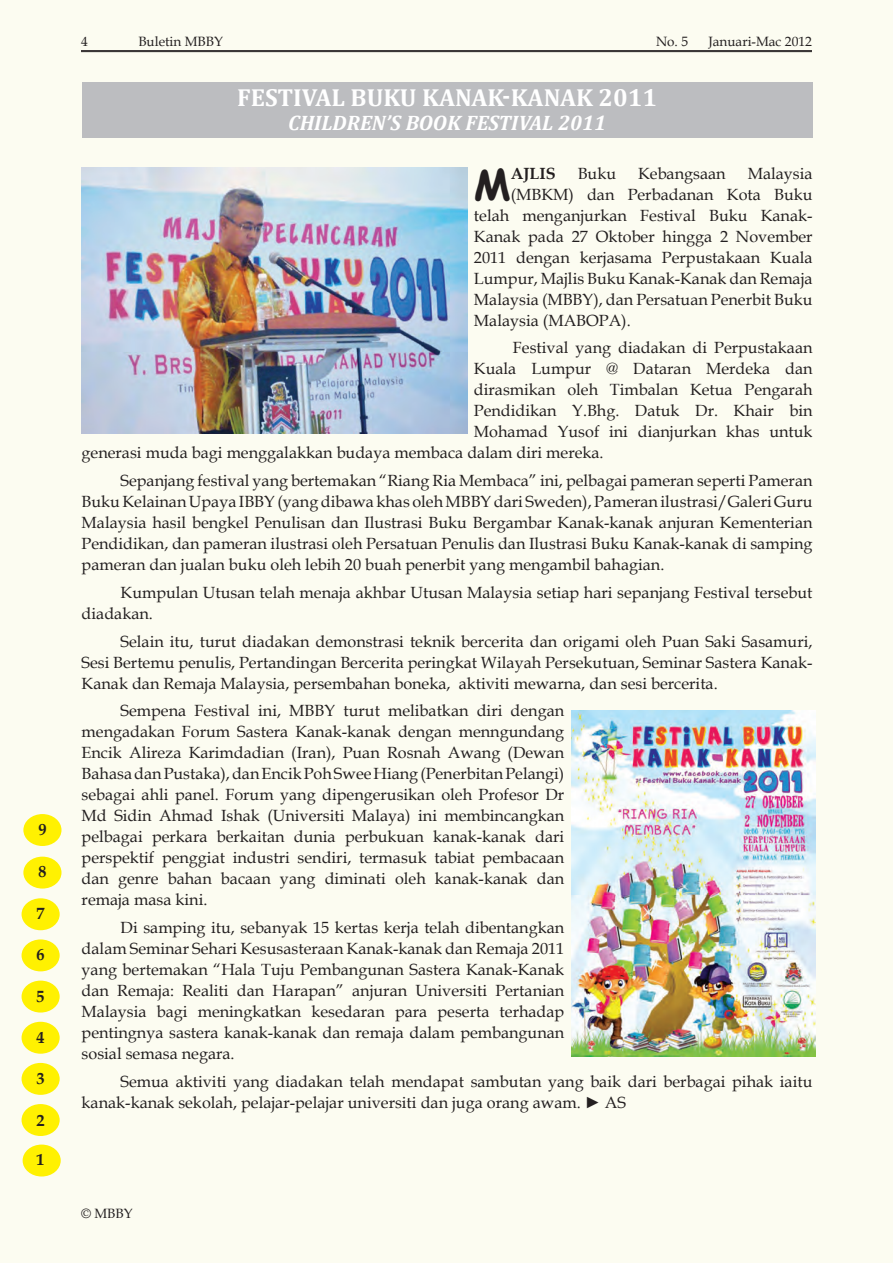
<style>
.page{position:relative;width:893px;height:1263px;background:#fcfcf1}
.page>*{position:absolute;margin:0;border:0;box-sizing:border-box;transform-origin:0 0}
.t1{font:700 41.7px "Comic Sans MS";color:#231f20}
.t2{font:700 24.75px "Cambria";color:#fff}
.t3{font:italic 700 21px "Cambria";color:#fff}
.t4{font:16.2px/21px "Book Antiqua";color:#231f20;text-align:justify}
.t5{font:700 16.2px "Book Antiqua";color:#231f20}
.t6{font:13.5px "Book Antiqua";color:#231f20}
</style>
<div class="page">
<hr style="left:81px;top:50px;width:731px;height:1px;background:#231f20">
<hr style="left:81px;top:51px;width:731px;height:1px;background:#231f20">
<div style="left:22px;top:1104px;width:38px;height:32px;background:#fff101;border-radius:50%"></div>
<div style="left:22px;top:1063px;width:38px;height:32px;background:#fff101;border-radius:50%"></div>
<div style="left:22px;top:1022px;width:38px;height:32px;background:#fff101;border-radius:50%"></div>
<div style="left:22px;top:980px;width:38px;height:32px;background:#fff101;border-radius:50%"></div>
<div style="left:22px;top:939px;width:38px;height:32px;background:#fff101;border-radius:50%"></div>
<div style="left:22px;top:898px;width:38px;height:32px;background:#fff101;border-radius:50%"></div>
<div style="left:23px;top:1144px;width:38px;height:32px;background:#fff101;border-radius:50%"></div>
<div style="left:23px;top:857px;width:38px;height:31px;background:#fff101;border-radius:50%"></div>
<div style="left:23px;top:814px;width:38px;height:32px;background:#fff101;border-radius:50%"></div>
<hr style="left:892px;top:0;width:1px;height:1263px;background:#fbfbe6">
<div style="left:82px;top:82px;width:731px;height:56px;background:#bcbdc0"></div>
<img style="left:81px;top:168px;width:386px;height:265px">
<img style="left:571px;top:710px;width:244px;height:346px">
<p class="t5" style="left:38px;top:818px;width:10px">9</p>
<p class="t5" style="left:38px;top:860px;width:10px">8</p>
<p class="t5" style="left:37px;top:902px;width:10px">7</p>
<p class="t5" style="left:37px;top:943px;width:10px">6</p>
<p class="t5" style="left:37px;top:986px;width:10px">5</p>
<p class="t5" style="left:37px;top:1027px;width:10px">4</p>
<p class="t5" style="left:37px;top:1068px;width:10px">3</p>
<p class="t5" style="left:37px;top:1109px;width:10px">2</p>
<p class="t5" style="left:37px;top:1148px;width:10px">1</p>
<p class="t6" style="left:81px;top:32px;width:8px">4</p>
<p class="t6" style="left:138px;top:32px;width:86px">Buletin MBBY</p>
<p class="t6" style="left:656px;top:32px;width:34px">No. 5</p>
<p class="t6" style="left:708px;top:32px;width:105px">Januari-Mac 2012</p>
<h2 class="t2" style="left:237px;top:80px;width:421px">FESTIVAL BUKU KANAK-KANAK 2011</h2>
<p class="t3" style="left:288px;top:108px;width:320px">CHILDREN’S BOOK FESTIVAL 2011</p>
<h1 class="t1" style="left:474px;top:154px;width:38px">M</h1>
<p class="t5" style="left:511px;top:162px;width:44px">ajlis</p>
<p class="t4" style="left:578px;top:162px;width:40px">Buku</p>
<p class="t4" style="left:638px;top:162px;width:89px">Kebangsaan</p>
<p class="t4" style="left:748px;top:162px;width:66px">Malaysia</p>
<p class="t4" style="left:511px;top:183px;width:303px">(MBKM) dan Perbadanan Kota Buku</p>
<p class="t4" style="left:474px;top:204px;width:340px">telah menganjurkan Festival Buku Kanak-</p>
<p class="t4" style="left:474px;top:225px;width:340px">Kanak pada 27 Oktober hingga 2 November</p>
<p class="t4" style="left:474px;top:246px;width:340px">2011 dengan kerjasama Perpustakaan Kuala</p>
<p class="t4" style="left:474px;top:267px;width:340px">Lumpur, Majlis Buku Kanak-Kanak dan Remaja</p>
<p class="t4" style="left:474px;top:288px;width:340px">Malaysia (MBBY), dan Persatuan Penerbit Buku</p>
<p class="t4" style="left:474px;top:309px;width:158px">Malaysia (MABOPA).</p>
<p class="t4" style="left:513px;top:337px;width:301px">Festival yang diadakan di Perpustakaan</p>
<p class="t4" style="left:474px;top:358px;width:340px">Kuala Lumpur @ Dataran Merdeka dan</p>
<p class="t4" style="left:474px;top:379px;width:340px">dirasmikan oleh Timbalan Ketua Pengarah</p>
<p class="t4" style="left:474px;top:400px;width:340px">Pendidikan Y.Bhg. Datuk Dr. Khair bin</p>
<p class="t4" style="left:474px;top:421px;width:340px">Mohamad Yusof ini dianjurkan khas untuk</p>
<p class="t4" style="left:82px;top:442px;width:524px">generasi muda bagi menggalakkan budaya membaca dalam diri mereka.</p>
<p class="t4" style="left:82px;top:470px;width:732px;text-indent:39px">Sepanjang festival yang bertemakan “Riang Ria Membaca” ini, pelbagai pameran seperti Pameran Buku Kelainan Upaya IBBY (yang dibawa khas oleh MBBY dari Sweden), Pameran ilustrasi/Galeri Guru Malaysia hasil bengkel Penulisan dan Ilustrasi Buku Bergambar Kanak-kanak anjuran Kementerian Pendidikan, dan pameran ilustrasi oleh Persatuan Penulis dan Ilustrasi Buku Kanak-kanak di samping pameran dan jualan buku oleh lebih 20 buah penerbit yang mengambil bahagian.</p>
<p class="t4" style="left:82px;top:581px;width:732px;text-indent:39px">Kumpulan Utusan telah menaja akhbar Utusan Malaysia setiap hari sepanjang Festival tersebut diadakan.</p>
<p class="t4" style="left:82px;top:630px;width:732px;text-indent:39px">Selain itu, turut diadakan demonstrasi teknik bercerita dan origami oleh Puan Saki Sasamuri, Sesi Bertemu penulis, Pertandingan Bercerita peringkat Wilayah Persekutuan, Seminar Sastera Kanak-Kanak dan Remaja Malaysia, persembahan boneka, aktiviti mewarna, dan sesi bercerita.</p>
<p class="t4" style="left:82px;top:700px;width:484px;text-indent:39px">Sempena Festival ini, MBBY turut melibatkan diri dengan mengadakan Forum Sastera Kanak-kanak dengan menngundang Encik Alireza Karimdadian (Iran), Puan Rosnah Awang (Dewan Bahasa dan Pustaka), dan Encik Poh Swee Hiang (Penerbitan Pelangi) sebagai ahli panel. Forum yang dipengerusikan oleh Profesor Dr Md Sidin Ahmad Ishak (Universiti Malaya) ini membincangkan pelbagai perkara berkaitan dunia perbukuan kanak-kanak dari perspektif penggiat industri sendiri, termasuk tabiat pembacaan dan genre bahan bacaan yang diminati oleh kanak-kanak dan remaja masa kini.</p>
<p class="t4" style="left:82px;top:917px;width:484px;text-indent:39px">Di samping itu, sebanyak 15 kertas kerja telah dibentangkan dalam Seminar Sehari Kesusasteraan Kanak-kanak dan Remaja 2011 yang bertemakan “Hala Tuju Pembangunan Sastera Kanak-Kanak dan Remaja: Realiti dan Harapan” anjuran Universiti Pertanian Malaysia bagi meningkatkan kesedaran para peserta terhadap pentingnya sastera kanak-kanak dan remaja dalam pembangunan sosial semasa negara.</p>
<p class="t4" style="left:82px;top:1070px;width:732px;text-indent:39px">Semua aktiviti yang diadakan telah mendapat sambutan yang baik dari berbagai pihak iaitu kanak-kanak sekolah, pelajar-pelajar universiti dan juga orang awam. ► AS</p>
<p class="t6" style="left:81px;top:1204px;width:53px">© MBBY</p>
</div>
